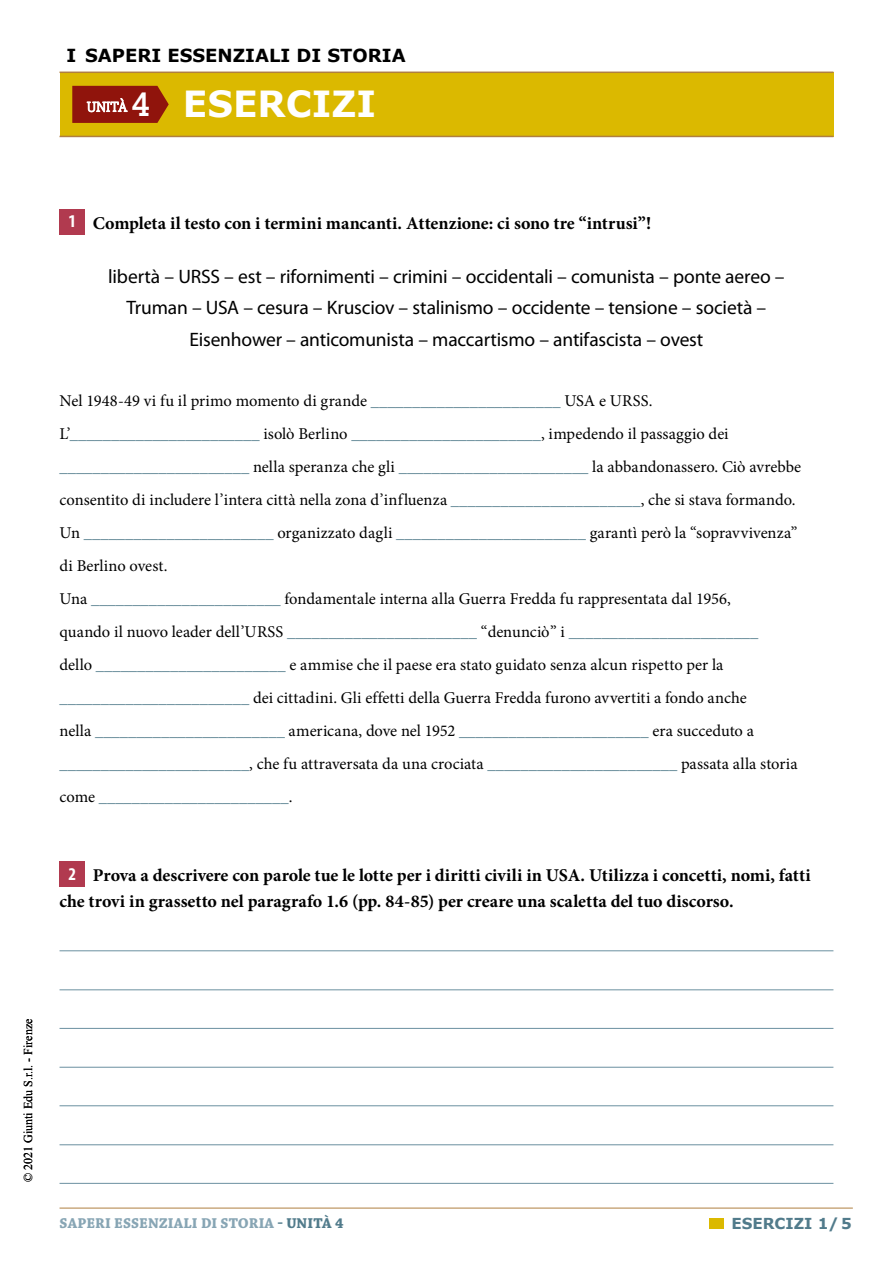
<style>
.page{position:relative;width:893px;height:1263px;background:#fff}
.page>*{position:absolute;margin:0;border:0;box-sizing:border-box;transform-origin:0 0}
.t1{font:700 36px "Verdana";color:#fff}
.t2{font:700 32.7px "Bodoni Egyptian Pro";color:#fff}
.t3{font:19.5px/31.5px "Myriad Pro";letter-spacing:-.01em;color:#000;text-align:center}
.t4{font:700 18px/25.5px "Minion Pro";color:#000}
.t5{font:700 18px "Verdana";color:#000}
.t6{font:700 condensed 18px "Myriad Pro";color:#fff}
.t7{font:16.5px/33px "Minion Pro";color:#000}
.t8{font:700 15.15px "Verdana";color:#517b8b}
.t9{font:700 15px "Chaparral Pro";letter-spacing:.005em;color:#87a5b4}
.t10{font:13.5px "Bodoni Egyptian Pro";letter-spacing:-.02em;color:#fff}
.t11{font:12px "Times New Roman";color:#000}
.s1{color:#517b8b}
</style>
<div class="page">
<hr style="left:60px;top:1208px;width:793px;height:1px;background:#af7f41">
<div style="left:710px;top:1218px;width:14px;height:10px;background:#dbb900"></div>
<div style="left:60px;top:72px;width:773px;height:64px;background:#dbb900"></div>
<div style="left:60px;top:209px;width:25px;height:26px;background:#b13a4f"></div>
<div style="left:60px;top:862px;width:25px;height:25px;background:#b13a4f"></div>
<svg style="left:72px;top:86px;width:97px;height:37px;background:#9c2e1b"></svg>
<hr style="left:60px;top:136px;width:773px;height:1px;background:#af7f41">
<hr style="left:60px;top:72px;width:773px;height:1px;background:#af7f41">
<hr style="left:60px;top:950px;width:773px;height:1px;background:#6b90a0">
<hr style="left:60px;top:1028px;width:773px;height:1px;background:#6b90a0">
<hr style="left:60px;top:989px;width:773px;height:1px;background:#6b90a0">
<hr style="left:60px;top:1105px;width:773px;height:1px;background:#6b90a0">
<hr style="left:60px;top:1067px;width:773px;height:1px;background:#6b90a0">
<hr style="left:60px;top:1183px;width:773px;height:1px;background:#6b90a0">
<hr style="left:60px;top:1144px;width:773px;height:1px;background:#6b90a0">
<p class="t5" style="left:67px;top:43px;width:341px">I SAPERI ESSENZIALI DI STORIA</p>
<p class="t10" style="left:87px;top:99px;width:42px">UNITÀ</p>
<h2 class="t2" style="left:132px;top:85px;width:20px">4</h2>
<h1 class="t1" style="left:183px;top:80px;width:195px">ESERCIZI</h1>
<p class="t6" style="left:68px;top:210px;width:9px">1</p>
<p class="t4" style="left:93px;top:210px;width:560px">Completa il testo con i termini mancanti. Attenzione: ci sono tre “intrusi”!</p>
<p class="t3" style="left:108px;top:260px;width:678px">libertà – URSS – est – rifornimenti – crimini – occidentali – comunista – ponte aereo –<br>Truman – USA – cesura – Krusciov – stalinismo – occidente – tensione – società –<br>Eisenhower – anticomunista – maccartismo – antifascista – ovest</p>
<p class="t7" style="left:60px;top:384px;width:743px">Nel 1948-49 vi fu il primo momento di grande <span class="s1">_______________________</span> USA e URSS.<br>L’<span class="s1">_______________________</span> isolò Berlino <span class="s1">_______________________</span>, impedendo il passaggio dei <span class="s1">_______________________</span> nella speranza che gli <span class="s1">_______________________</span> la abbandonassero. Ciò avrebbe consentito di includere l’intera città nella zona d’influenza <span class="s1">_______________________</span>, che si stava formando.<br>Un <span class="s1">_______________________</span> organizzato dagli <span class="s1">_______________________</span> garantì però la “sopravvivenza” di Berlino ovest.<br>Una <span class="s1">_______________________</span> fondamentale interna alla Guerra Fredda fu rappresentata dal 1956,<br>quando il nuovo leader dell’URSS <span class="s1">_______________________</span> “denunciò” i <span class="s1">_______________________<br></span>dello <span class="s1">_______________________</span> e ammise che il paese era stato guidato senza alcun rispetto per la <span class="s1">_______________________</span> dei cittadini. Gli effetti della Guerra Fredda furono avvertiti a fondo anche<br>nella <span class="s1">_______________________</span> americana, dove nel 1952 <span class="s1">_______________________</span> era succeduto a <span class="s1">_______________________</span>, che fu attraversata da una crociata <span class="s1">_______________________</span> passata alla storia come <span class="s1">_______________________</span>.</p>
<p class="t6" style="left:68px;top:862px;width:9px">2</p>
<p class="t4" style="left:60px;top:862px;width:753px;text-indent:33px">Prova a descrivere con parole tue le lotte per i diritti civili in USA. Utilizza i concetti, nomi, fatti che trovi in grassetto nel paragrafo 1.6 (pp. 84-85) per creare una scaletta del tuo discorso.</p>
<p class="t11" style="left:20px;top:1182px;width:165px;rotate:-90deg">© 2021 Giunti Edu S.r.l. - Firenze</p>
<p class="t9" style="left:60px;top:1214px;width:285px">SAPERI ESSENZIALI DI STORIA <span class="s1">- UNITÀ 4</span></p>
<p class="t8" style="left:731px;top:1213px;width:122px">ESERCIZI 1/ 5</p>
</div>
